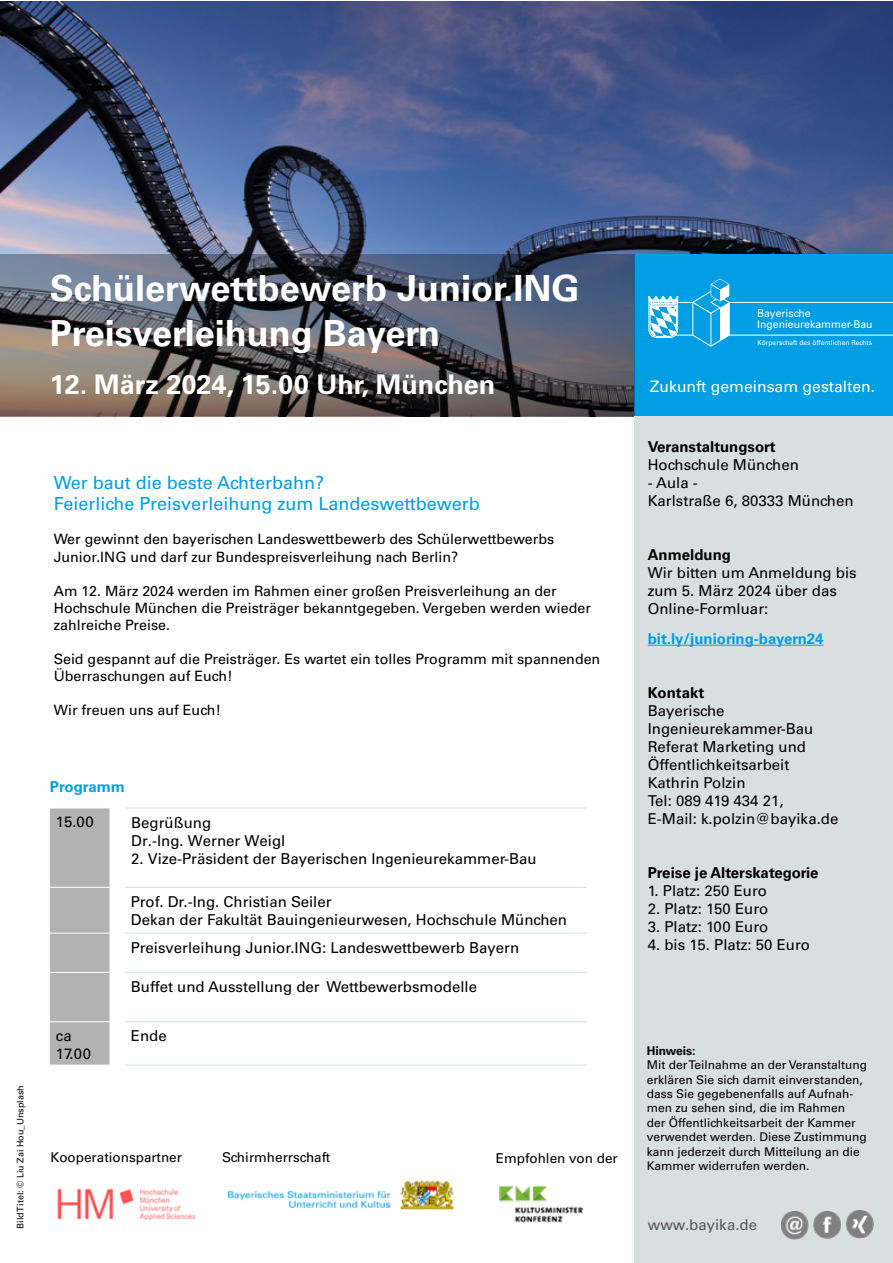
<style>
.page{position:relative;width:893px;height:1263px;background:#fff}
.page>*{position:absolute;margin:0;border:0;box-sizing:border-box;transform-origin:0 0}
.t1{font:700 36px/45px "Univers LT Std";color:#fff}
.t2{font:700 27px "Univers LT Std";color:#fff}
.t3{font:18px/21.6px "Univers LT Std";color:#009fe3}
.t4{font:15.75px "Univers LT Std";color:#fff}
.t5{font:15px/18px "Univers LT Std";color:#000}
.t6{font:700 15px "Univers LT Std";color:#000}
.t7{font:700 15px "Univers LT Std";color:#009fe3}
.t8{font:15px "Univers LT Std";color:#575756}
.t9{font:14.25px/17.1px "Univers LT Std";color:#000}
.t10{font:13.5px "Univers LT Std";color:#000}
.t11{font:12px/14.4px "Univers LT Std";color:#000}
.t12{font:700 12px "Univers LT Std";color:#000}
.t13{font:10.8px/10.8px "Univers LT Std";color:#fff}
.t14{font:9px "Univers LT Std";color:#000}
.t15{font:6.9px "Univers LT Std";color:#fff}
</style>
<div class="page">
<img style="left:0;top:1px;width:893px;height:254px">
<div style="left:634px;top:416px;width:259px;height:847px;background:#d8e0df"></div>
<img style="left:781px;top:1211px;width:28px;height:28px">
<img style="left:813px;top:1212px;width:27px;height:27px">
<img style="left:846px;top:1211px;width:28px;height:27px">
<div style="left:634px;top:255px;width:259px;height:161px;background:#009fe3"></div>
<hr style="left:729px;top:302px;width:164px;height:1px;background:#fff">
<hr style="left:729px;top:335px;width:164px;height:1px;background:#fff">
<svg style="left:648px;top:279px;width:82px;height:68px"></svg>
<img style="left:227px;top:1180px;width:227px;height:30px">
<hr style="left:648px;top:645px;width:175px;height:1px;background:#009fe3">
<div style="left:50px;top:809px;width:59px;height:256px;background:#b3b2b2"></div>
<hr style="left:125px;top:808px;width:462px;height:1px;background:#d8e0df">
<hr style="left:125px;top:887px;width:462px;height:1px;background:#d8e0df">
<hr style="left:125px;top:933px;width:462px;height:1px;background:#d8e0df">
<hr style="left:125px;top:972px;width:462px;height:1px;background:#d8e0df">
<hr style="left:125px;top:1021px;width:462px;height:1px;background:#d8e0df">
<hr style="left:125px;top:1065px;width:462px;height:1px;background:#d8e0df">
<hr style="left:50px;top:887px;width:59px;height:1px;background:#fff">
<hr style="left:50px;top:933px;width:59px;height:1px;background:#fff">
<hr style="left:50px;top:972px;width:59px;height:1px;background:#fff">
<hr style="left:50px;top:1021px;width:59px;height:1px;background:#fff">
<img style="left:57px;top:1188px;width:139px;height:33px">
<svg style="left:0;top:255px;width:634px;height:161px;background:#53535a"></svg>
<img style="left:499px;top:1185px;width:84px;height:38px">
<h1 class="t1" style="left:50px;top:266px;width:531px">Schülerwettbewerb Junior.ING<br>Preisverleihung Bayern</h1>
<h2 class="t2" style="left:50px;top:368px;width:447px">12. März 2024, 15.00 Uhr, München</h2>
<p class="t3" style="left:54px;top:471px;width:428px">Wer baut die beste Achterbahn?<br>Feierliche Preisverleihung zum Landeswettbewerb</p>
<p class="t9" style="left:54px;top:531px;width:502px">Wer gewinnt den bayerischen Landeswettbewerb des Schülerwettbewerbs<br>Junior.ING und darf zur Bundespreisverleihung nach Berlin?</p>
<p class="t9" style="left:54px;top:582px;width:538px">Am 12. März 2024 werden im Rahmen einer großen Preisverleihung an der<br>Hochschule München die Preisträger bekanntgegeben. Vergeben werden wieder zahlreiche Preise.</p>
<p class="t9" style="left:54px;top:651px;width:548px">Seid gespannt auf die Preisträger. Es wartet ein tolles Programm mit spannenden<br>Überraschungen auf Euch!</p>
<p class="t9" style="left:54px;top:702px;width:169px">Wir freuen uns auf Euch!</p>
<p class="t14" style="left:15px;top:1229px;width:145px;rotate:-90deg">Bild Titel: © Liu Zai Hou_Unsplash</p>
<p class="t7" style="left:50px;top:778px;width:77px">Programm</p>
<p class="t5" style="left:56px;top:813px;width:39px">15.00</p>
<p class="t5" style="left:131px;top:814px;width:156px">Begrüßung<br>Dr.-Ing. Werner Weigl</p>
<p class="t5" style="left:131px;top:850px;width:407px">2. Vize-Präsident der Bayerischen Ingenieurekammer-Bau</p>
<p class="t5" style="left:131px;top:892px;width:438px">Prof. Dr.-Ing. Christian Seiler<br>Dekan der Fakultät Bauingenieurwesen, Hochschule München</p>
<p class="t5" style="left:131px;top:938px;width:390px">Preisverleihung Junior.ING: Landeswettbewerb Bayern</p>
<p class="t5" style="left:131px;top:977px;width:348px">Buffet und Ausstellung der Wettbewerbsmodelle</p>
<p class="t5" style="left:56px;top:1027px;width:37px">ca<br>17.00</p>
<p class="t5" style="left:131px;top:1027px;width:37px">Ende</p>
<p class="t10" style="left:51px;top:1149px;width:133px">Kooperationspartner</p>
<p class="t10" style="left:222px;top:1149px;width:110px">Schirmherrschaft</p>
<p class="t10" style="left:496px;top:1150px;width:124px">Empfohlen von der</p>
<p class="t13" style="left:757px;top:308px;width:117px">Bayerische<br>Ingenieurekammer-Bau</p>
<p class="t15" style="left:757px;top:339px;width:116px">Körperschaft des öffentlichen Rechts</p>
<p class="t4" style="left:650px;top:377px;width:227px">Zukunft gemeinsam gestalten.</p>
<p class="t6" style="left:648px;top:438px;width:129px">Veranstaltungsort</p>
<p class="t5" style="left:648px;top:455px;width:153px">Hochschule München</p>
<p class="t5" style="left:648px;top:473px;width:207px">- Aula -<br>Karlstraße 6, 80333 München</p>
<p class="t6" style="left:648px;top:546px;width:85px">Anmeldung</p>
<p class="t5" style="left:648px;top:563px;width:210px">Wir bitten um Anmeldung bis zum 5. März 2024 über das<br>Online-Formluar:</p>
<p class="t7" style="left:648px;top:630px;width:177px">bit.ly/junioring-bayern24</p>
<p class="t6" style="left:648px;top:684px;width:58px">Kontakt</p>
<p class="t5" style="left:648px;top:701px;width:192px">Bayerische<br>Ingenieurekammer-Bau<br>Referat Marketing und<br>Öffentlichkeitsarbeit<br>Kathrin Polzin<br>Tel: 089 419 434 21,<br>E-Mail: k.polzin@bayika.de</p>
<p class="t6" style="left:648px;top:864px;width:172px">Preise je Alterskategorie</p>
<p class="t5" style="left:648px;top:881px;width:121px">1. Platz: 250 Euro</p>
<p class="t5" style="left:648px;top:899px;width:122px">2. Platz: 150 Euro</p>
<p class="t5" style="left:648px;top:917px;width:122px">3. Platz: 100 Euro</p>
<p class="t5" style="left:648px;top:935px;width:164px">4. bis 15. Platz: 50 Euro</p>
<p class="t12" style="left:647px;top:1043px;width:50px">Hinweis:</p>
<p class="t11" style="left:647px;top:1058px;width:222px">Mit der Teilnahme an der Veranstaltung erklären Sie sich damit einverstanden, dass Sie gegebenenfalls auf Aufnah&shy;men zu sehen sind, die im Rahmen<br>der Öffentlichkeitsarbeit der Kammer verwendet werden. Diese Zustimmung kann jederzeit durch Mitteilung an die Kammer widerrufen werden.</p>
<p class="t8" style="left:648px;top:1216px;width:111px">www.bayika.de</p>
</div>
